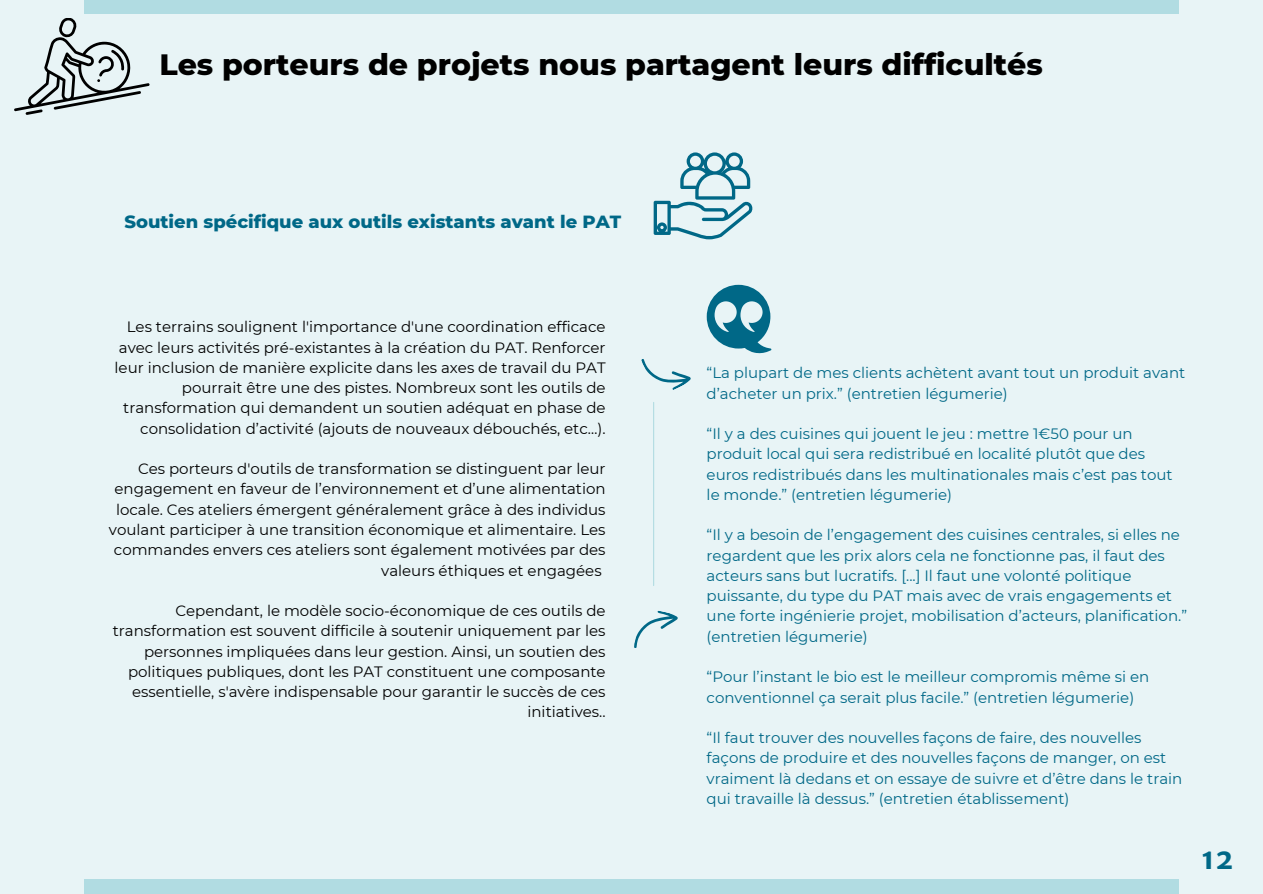
<style>
.page{position:relative;width:1263px;height:894px;background:#fff}
.page>*{position:absolute;margin:0;border:0;box-sizing:border-box;transform-origin:0 0}
.t1{font:800 30px "Montserrat";color:#000}
.t2{font:700 28.35px "Merriweather Sans";color:#006887}
.t3{font:800 18px "Montserrat";color:#006887}
.t4{font:15px/20.2px "Montserrat";color:#000;text-align:right}
.t5{font:15px/20.2px "Montserrat";color:#006887}
</style>
<div class="page">
<div style="left:0;top:0;width:1263px;height:893px;background:#e8f4f6"></div>
<div style="left:84px;top:878px;width:1095px;height:15px;background:#b1dce2"></div>
<div style="left:84px;top:0;width:1095px;height:14px;background:#b1dce2"></div>
<svg style="left:634px;top:610px;width:44px;height:38px"></svg>
<hr style="left:653px;top:402px;width:1px;height:183px;background:#b1dce2">
<svg style="left:14px;top:18px;width:136px;height:97px"></svg>
<svg style="left:641px;top:359px;width:50px;height:31px"></svg>
<svg style="left:707px;top:285px;width:65px;height:68px"></svg>
<svg style="left:654px;top:152px;width:99px;height:87px"></svg>
<h1 class="t1" style="left:159px;top:46px;width:885px">Les porteurs de projets nous partagent leurs difficultés</h1>
<p class="t3" style="left:124px;top:210px;width:498px">Soutien spécifique aux outils existants avant le PAT</p>
<p class="t4" style="left:115px;top:317px;width:493px">Les terrains soulignent l'importance d'une coordination efficace avec leurs activités pré-existantes à la création du PAT. Renforcer leur inclusion de manière explicite dans les axes de travail du PAT pourrait être une des pistes. Nombreux sont les outils de transformation qui demandent un soutien adéquat en phase de consolidation d’activité (ajouts de nouveaux débouchés, etc…).</p>
<p class="t4" style="left:109px;top:458px;width:498px">Ces porteurs d'outils de transformation se distinguent par leur engagement en faveur de l’environnement et d’une alimentation locale. Ces ateliers émergent généralement grâce à des individus voulant participer à une transition économique et alimentaire. Les commandes envers ces ateliers sont également motivées par des valeurs éthiques et engagées</p>
<p class="t4" style="left:113px;top:600px;width:494px">Cependant, le modèle socio-économique de ces outils de transformation est souvent difficile à soutenir uniquement par les personnes impliquées dans leur gestion. Ainsi, un soutien des politiques publiques, dont les PAT constituent une composante essentielle, s'avère indispensable pour garantir le succès de ces initiatives..</p>
<p class="t5" style="left:707px;top:362px;width:480px">“La plupart de mes clients achètent avant tout un produit avant d’acheter un prix.” (entretien légumerie)</p>
<p class="t5" style="left:707px;top:423px;width:467px">“Il y a des cuisines qui jouent le jeu : mettre 1€50 pour un produit local qui sera redistribué en localité plutôt que des euros redistribués dans les multinationales mais c’est pas tout le monde.” (entretien légumerie)</p>
<p class="t5" style="left:707px;top:524px;width:482px">“Il y a besoin de l’engagement des cuisines centrales, si elles ne regardent que les prix alors cela ne fonctionne pas, il faut des acteurs sans but lucratifs. [...] Il faut une volonté politique puissante, du type du PAT mais avec de vrais engagements et une forte ingénierie projet, mobilisation d’acteurs, planification.” (entretien légumerie)</p>
<p class="t5" style="left:707px;top:666px;width:444px">“Pour l’instant le bio est le meilleur compromis même si en conventionnel ça serait plus facile.” (entretien légumerie)</p>
<p class="t5" style="left:707px;top:727px;width:477px">“Il faut trouver des nouvelles façons de faire, des nouvelles façons de produire et des nouvelles façons de manger, on est vraiment là dedans et on essaye de suivre et d’être dans le train qui travaille là dessus.” (entretien établissement)</p>
<h2 class="t2" style="left:1201px;top:840px;width:34px">12</h2>
</div>
